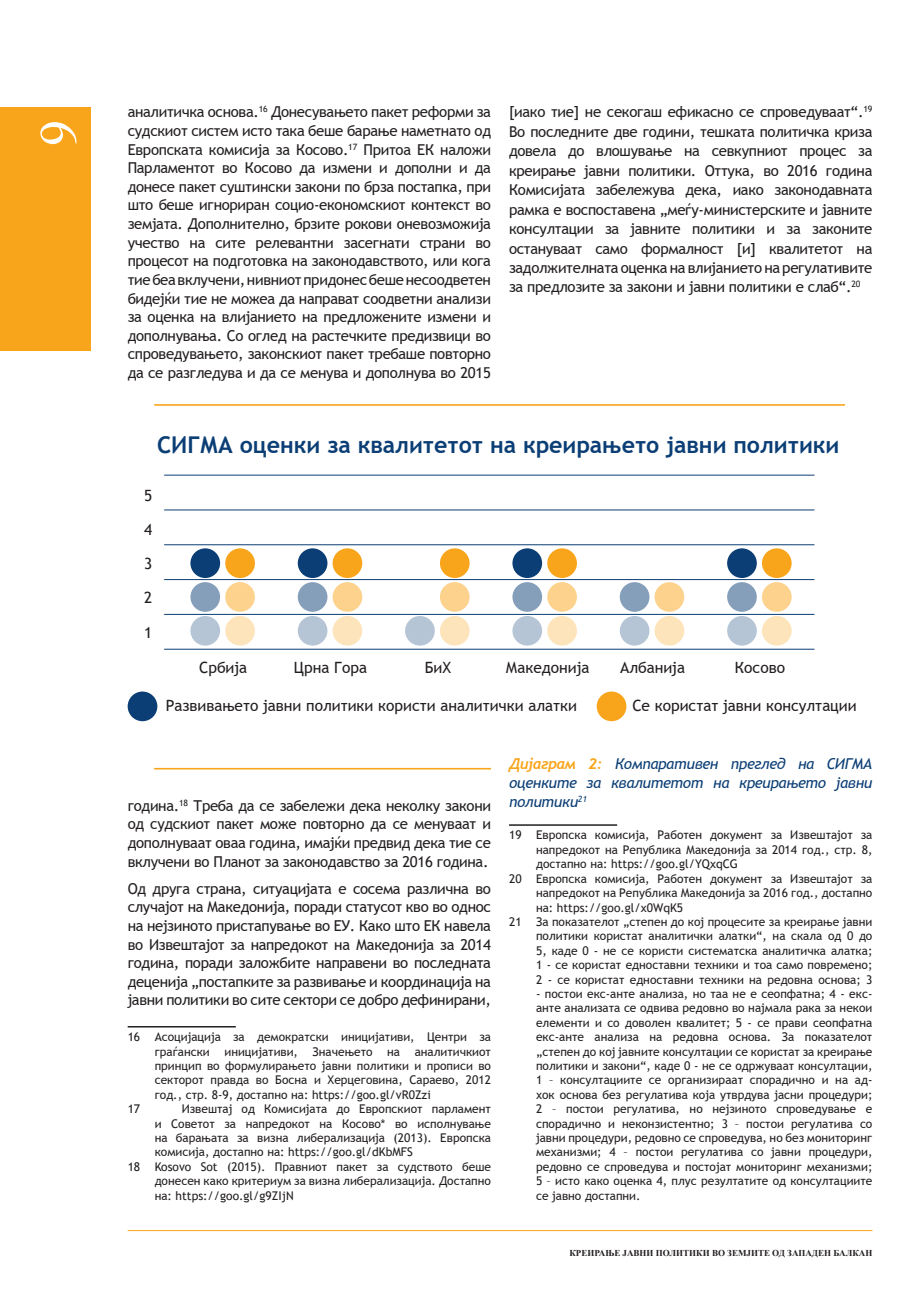
<style>
.page{position:relative;width:915px;height:1306px;background:#fff}
.page>*{position:absolute;margin:0;border:0;box-sizing:border-box;transform-origin:0 0}
.t1{font:52.5px "Times New Roman";color:#fff}
.t2{font:700 23.1px "Trebuchet MS";color:#0b3e75}
.t3{font:15.6px/34.2px "Trebuchet MS";color:#231f20;text-align:justify}
.t4{font:15px/18.6px "Trebuchet MS";letter-spacing:-.02em;color:#231f20;text-align:justify}
.t5{font:italic 15px/19.5px "Trebuchet MS";letter-spacing:-.02em;color:#0b3e75;text-align:justify}
.t6{font:12px/14.4px "Trebuchet MS";color:#231f20;text-align:justify}
.t7{font:700 9px "Times New Roman";color:#231f20}
.s1{font-family:"Trebuchet";font-weight:700;color:#f9a51b}
</style>
<div class="page">
<div style="left:0;top:107px;width:91px;height:244px;background:#f9a51b"></div>
<hr style="left:128px;top:1230px;width:744px;height:1px;background:#f9a51b">
<hr style="left:128px;top:1026px;width:108px;height:1px;background:#231f20">
<hr style="left:509px;top:824px;width:108px;height:1px;background:#231f20">
<hr style="left:164px;top:509px;width:650px;height:1px;background:#0b3e75">
<hr style="left:164px;top:544px;width:650px;height:1px;background:#0b3e75">
<hr style="left:164px;top:475px;width:650px;height:1px;background:#0b3e75">
<hr style="left:164px;top:579px;width:650px;height:1px;background:#0b3e75">
<hr style="left:164px;top:614px;width:650px;height:1px;background:#0b3e75">
<hr style="left:164px;top:649px;width:650px;height:1px;background:#0b3e75">
<div style="left:190px;top:616px;width:30px;height:29px;background:#b6c5d5;border-radius:50%"></div>
<div style="left:190px;top:582px;width:30px;height:30px;background:#859eba;border-radius:50%"></div>
<div style="left:190px;top:548px;width:30px;height:30px;background:#0b3e75;border-radius:50%"></div>
<div style="left:225px;top:616px;width:30px;height:29px;background:#fde4bb;border-radius:50%"></div>
<div style="left:225px;top:582px;width:30px;height:30px;background:#fcd28d;border-radius:50%"></div>
<div style="left:225px;top:548px;width:30px;height:30px;background:#f9a51b;border-radius:50%"></div>
<div style="left:128px;top:691px;width:29px;height:30px;background:#0b3e75;border-radius:50%"></div>
<div style="left:596px;top:691px;width:30px;height:30px;background:#f9a51b;border-radius:50%"></div>
<div style="left:298px;top:616px;width:29px;height:29px;background:#b6c5d5;border-radius:50%"></div>
<div style="left:298px;top:582px;width:29px;height:30px;background:#859eba;border-radius:50%"></div>
<div style="left:297px;top:548px;width:30px;height:30px;background:#0b3e75;border-radius:50%"></div>
<div style="left:332px;top:616px;width:30px;height:29px;background:#fde4bb;border-radius:50%"></div>
<div style="left:332px;top:582px;width:30px;height:30px;background:#fcd28d;border-radius:50%"></div>
<div style="left:332px;top:548px;width:30px;height:30px;background:#f9a51b;border-radius:50%"></div>
<div style="left:405px;top:616px;width:29px;height:29px;background:#b6c5d5;border-radius:50%"></div>
<div style="left:440px;top:616px;width:29px;height:29px;background:#fde4bb;border-radius:50%"></div>
<div style="left:440px;top:582px;width:29px;height:30px;background:#fcd28d;border-radius:50%"></div>
<div style="left:440px;top:548px;width:29px;height:30px;background:#f9a51b;border-radius:50%"></div>
<div style="left:512px;top:616px;width:30px;height:29px;background:#b6c5d5;border-radius:50%"></div>
<div style="left:512px;top:582px;width:30px;height:30px;background:#859eba;border-radius:50%"></div>
<div style="left:512px;top:548px;width:30px;height:30px;background:#0b3e75;border-radius:50%"></div>
<div style="left:547px;top:616px;width:29px;height:29px;background:#fde4bb;border-radius:50%"></div>
<div style="left:547px;top:582px;width:29px;height:30px;background:#fcd28d;border-radius:50%"></div>
<div style="left:547px;top:548px;width:29px;height:30px;background:#f9a51b;border-radius:50%"></div>
<div style="left:619px;top:616px;width:30px;height:29px;background:#b6c5d5;border-radius:50%"></div>
<div style="left:619px;top:582px;width:30px;height:30px;background:#859eba;border-radius:50%"></div>
<div style="left:654px;top:616px;width:30px;height:29px;background:#fde4bb;border-radius:50%"></div>
<div style="left:654px;top:582px;width:30px;height:30px;background:#fcd28d;border-radius:50%"></div>
<div style="left:726px;top:616px;width:30px;height:29px;background:#b6c5d5;border-radius:50%"></div>
<svg style="left:726px;top:582px;width:30px;height:30px"></svg>
<div style="left:726px;top:548px;width:30px;height:30px;background:#0b3e75;border-radius:50%"></div>
<div style="left:761px;top:616px;width:30px;height:29px;background:#fde4bb;border-radius:50%"></div>
<div style="left:761px;top:582px;width:30px;height:30px;background:#fcd28d;border-radius:50%"></div>
<div style="left:761px;top:548px;width:30px;height:30px;background:#f9a51b;border-radius:50%"></div>
<hr style="left:154px;top:404px;width:690px;height:2px;background:#f9a51b">
<hr style="left:154px;top:768px;width:337px;height:1px;background:#f9a51b">
<h1 class="t1" style="left:96px;top:120px;width:28px;rotate:90deg">6</h1>
<p class="t4" style="left:128px;top:103px;width:365px">аналитичка основа.<sup>16</sup> Донесувањето пакет реформи за судскиот систем исто така беше барање наметнато од Европската комисија за Косово.<sup>17</sup> Притоа ЕК наложи Парламентот во Косово да измени и дополни и да донесе пакет суштински закони по брза постапка, при што беше игнориран социо-економскиот контекст во земјата. Дополнително, брзите рокови оневозможија учество на сите релевантни засегнати страни во процесот на подготовка на законодавството, или кога тие беа вклучени, нивниот придонес беше несоодветен бидејќи тие не можеа да направат соодветни анализи за оценка на влијанието на предложените измени и дополнувања. Со оглед на растечките предизвици во спроведувањето, законскиот пакет требаше повторно да се разгледува и да се менува и дополнува во 2015</p>
<p class="t4" style="left:509px;top:102px;width:365px;line-height:19.5px">[иако тие] не секогаш ефикасно се спроведуваат“.<sup>19<br></sup>Во последните две години, тешката политичка криза довела до влошување на севкупниот процес за креирање јавни политики. Оттука, во 2016 година Комисијата забележува дека, иако законодавната рамка е воспоставена „меѓу-министерските и јавните консултации за јавните политики и за законите остануваат само формалност [и] квалитетот на задолжителната оценка на влијанието на регулативите за предлозите за закони и јавни политики е слаб“.<sup>20</sup></p>
<h2 class="t2" style="left:157px;top:430px;width:683px">СИГМА оценки за квалитетот на креирањето јавни политики</h2>
<h3 class="t3" style="left:144px;top:478px;width:10px">5<br>4<br>3<br>2<br>1</h3>
<h3 class="t3" style="left:199px;top:650px;width:49px">Србија</h3>
<h3 class="t3" style="left:294px;top:650px;width:75px">Црна Гора</h3>
<h3 class="t3" style="left:424px;top:650px;width:28px">БиХ</h3>
<h3 class="t3" style="left:505px;top:650px;width:85px">Македонија</h3>
<h3 class="t3" style="left:620px;top:650px;width:66px">Албанија</h3>
<h3 class="t3" style="left:734px;top:650px;width:52px">Косово</h3>
<h3 class="t3" style="left:166px;top:688px;width:412px">Развивањето јавни политики користи аналитички алатки</h3>
<h3 class="t3" style="left:632px;top:688px;width:226px">Се користат јавни консултации</h3>
<p class="t4" style="left:128px;top:796px;width:365px">година.<sup>18</sup> Треба да се забележи дека неколку закони од судскиот пакет може повторно да се менуваат и дополнуваат оваа година, имајќи предвид дека тие се вклучени во Планот за законодавство за 2016 година.</p>
<p class="t4" style="left:128px;top:879px;width:365px">Од друга страна, ситуацијата е сосема различна во случајот на Македонија, поради статусот кво во однос на нејзиното пристапување во ЕУ. Како што ЕК навела во Извештајот за напредокот на Македонија за 2014 година, поради заложбите направени во последната деценија „постапките за развивање и координација на јавни политики во сите сектори се добро дефинирани,</p>
<p class="t6" style="left:128px;top:1029px;width:365px">16 Асоцијација за демократски иницијативи, Центри за</p>
<p class="t6" style="left:155px;top:1044px;width:338px">граѓански иницијативи, Значењето на аналитичкиот</p>
<p class="t6" style="left:155px;top:1058px;width:338px">принцип во формулирањето јавни политики и прописи во</p>
<p class="t6" style="left:155px;top:1072px;width:338px">секторот правда во Босна и Херцеговина, Сараево, 2012</p>
<p class="t6" style="left:155px;top:1087px;width:277px">год., стр. 8-9, достапно на: https://goo.gl/vR0Zzi</p>
<p class="t6" style="left:128px;top:1101px;width:14px">17</p>
<p class="t6" style="left:182px;top:1101px;width:311px">Извештај од Комисијата до Европскиот парламент</p>
<p class="t6" style="left:155px;top:1116px;width:338px">и Советот за напредокот на Косово* во исполнување</p>
<p class="t6" style="left:155px;top:1130px;width:338px">на барањата за визна либерализација (2013). Европска</p>
<p class="t6" style="left:155px;top:1144px;width:260px">комисија, достапно на: https://goo.gl/dKbMFS</p>
<p class="t6" style="left:128px;top:1159px;width:365px">18 Kosovo Sot (2015). Правниот пакет за судството беше</p>
<p class="t6" style="left:155px;top:1173px;width:338px">донесен како критериум за визна либерализација. Достапно</p>
<p class="t6" style="left:155px;top:1188px;width:140px">на: https://goo.gl/g9ZIjN</p>
<p class="t5" style="left:509px;top:753px;width:365px"><span class="s1">Дијаграм 2:</span> Компаративен преглед на СИГМА оценките за квалитетот на креирањето јавни политики<sup>21</sup></p>
<p class="t6" style="left:509px;top:828px;width:365px">19 Европска комисија, Работен документ за Извештајот за</p>
<p class="t6" style="left:536px;top:842px;width:338px">напредокот на Република Македонија за 2014 год., стр. 8,</p>
<p class="t6" style="left:536px;top:856px;width:203px">достапно на: https://goo.gl/YQxqCG</p>
<p class="t6" style="left:509px;top:871px;width:365px">20 Европска комисија, Работен документ за Извештајот за</p>
<p class="t6" style="left:536px;top:885px;width:338px">напредокот на Република Македонија за 2016 год., достапно</p>
<p class="t6" style="left:536px;top:900px;width:149px">на: https://goo.gl/x0WqK5</p>
<p class="t6" style="left:509px;top:914px;width:365px">21 За показателот „степен до кој процесите за креирање јавни</p>
<p class="t6" style="left:536px;top:928px;width:338px">политики користат аналитички алатки“, на скала од 0 до</p>
<p class="t6" style="left:536px;top:943px;width:338px">5, каде 0 - не се користи систематска аналитичка алатка;</p>
<p class="t6" style="left:536px;top:957px;width:338px">1 - се користат едноставни техники и тоа само повремено;</p>
<p class="t6" style="left:536px;top:972px;width:338px">2 - се користат едноставни техники на редовна основа; 3</p>
<p class="t6" style="left:536px;top:986px;width:338px">- постои екс-анте анализа, но таа не е сеопфатна; 4 - екс&shy;анте анализата се одвива редовно во најмала рака за некои елементи и со доволен квалитет; 5 - се прави сеопфатна екс-анте анализа на редовна основа. За показателот „степен до кој јавните консултации се користат за креирање политики и закони“, каде 0 - не се одржуваат консултации, 1 – консултациите се организираат спорадично и на ад&shy;хок основа без регулатива која утврдува јасни процедури; 2 – постои регулатива, но нејзиното спроведување е спорадично и неконзистентно; 3 – постои регулатива со јавни процедури, редовно се спроведува, но без мониторинг механизми; 4 – постои регулатива со јавни процедури, редовно се спроведува и постојат мониторинг механизми; 5 – исто како оценка 4, плус резултатите од консултациите се јавно достапни.</p>
<p class="t7" style="left:569px;top:1246px;width:304px">КРЕИРАЊЕ ЈАВНИ ПОЛИТИКИ ВО ЗЕМЈИТЕ ОД ЗАПАДЕН БАЛКАН</p>
</div>
